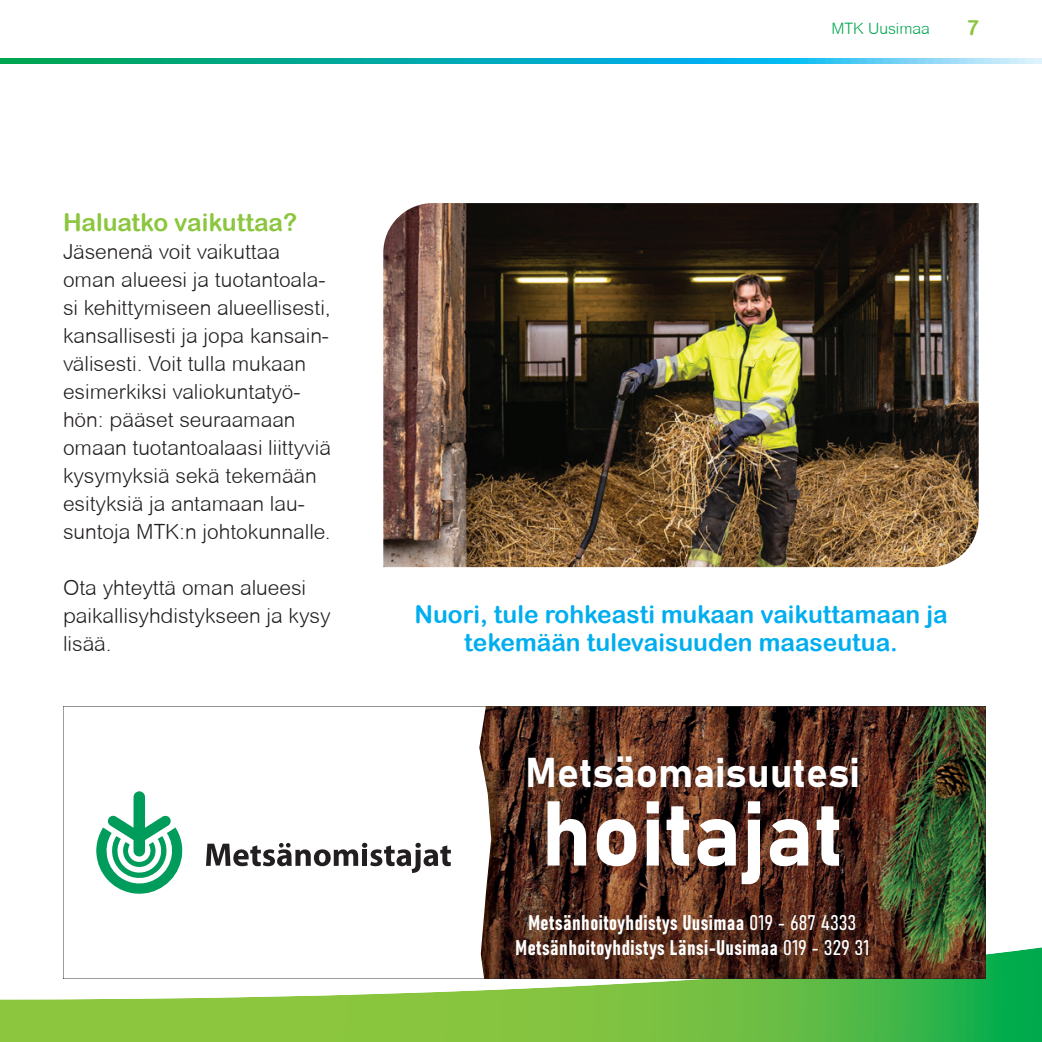
<style>
.page{position:relative;width:1042px;height:1042px;background:#fff}
.page>*{position:absolute;margin:0;border:0;box-sizing:border-box;transform-origin:0 0}
.t1{font:90.48px "Bahnschrift";color:#fff}
.t2{font:41.12px "Bahnschrift";color:#fff}
.t3{font:24.5px/28px "Arial Rounded MT Bold";color:#00aeef;text-align:center}
.t4{font:24.5px "Arial Rounded MT Bold";color:#8bc63e}
.t5{font:300 21px/28px "Arial Rounded MT";color:#231f20}
.t6{font:21px/25.2px "Bahnschrift";letter-spacing:.02em;color:#fff;text-align:center}
.t7{font:21px "Arial Rounded MT Bold";color:#8bc63e}
.t8{font:300 15.75px "Arial Rounded MT";color:#00a54f}
</style>
<div class="page">
<svg style="left:0;top:58px;width:1042px;height:5px;background:#1eb4b9"></svg>
<svg style="left:0;top:999px;width:1042px;height:43px;background:#70c042"></svg>
<svg style="left:131px;top:947px;width:911px;height:52px"></svg>
<img style="left:63px;top:706px;width:923px;height:273px">
<img style="left:383px;top:203px;width:595px;height:364px">
<p class="t4" style="left:63px;top:208px;width:236px">Haluatko vaikuttaa?</p>
<p class="t5" style="left:63px;top:237px;width:269px">Jäsenenä voit vaikuttaa oman alueesi ja tuotantoala&shy;si kehittymiseen alueellisesti, kansallisesti ja jopa kansain&shy;välisesti. Voit tulla mukaan esimerkiksi valiokuntatyö&shy;hön: pääset seuraamaan omaan tuotantoalaasi liittyviä kysymyksiä sekä tekemään esityksiä ja antamaan lau&shy;suntoja MTK:n johtokunnalle.</p>
<p class="t5" style="left:63px;top:573px;width:269px">Ota yhteyttä oman alueesi paikallisyhdistykseen ja kysy lisää.</p>
<p class="t8" style="left:831px;top:19px;width:100px">MTK Uusimaa</p>
<p class="t7" style="left:966px;top:15px;width:14px">7</p>
<p class="t3" style="left:414px;top:600px;width:534px">Nuori, tule rohkeasti mukaan vaikuttamaan ja tekemään tulevaisuuden maaseutua.</p>
<h2 class="t2" style="left:525px;top:746px;width:336px">Metsäomaisuutesi</h2>
<h1 class="t1" style="left:541px;top:776px;width:304px">hoitajat</h1>
<p class="t6" style="left:516px;top:910px;width:355px">Metsänhoitoyhdistys Uusimaa 019 - 687 4333<br>Metsänhoitoyhdistys Länsi-Uusimaa 019 - 329 31</p>
</div>
